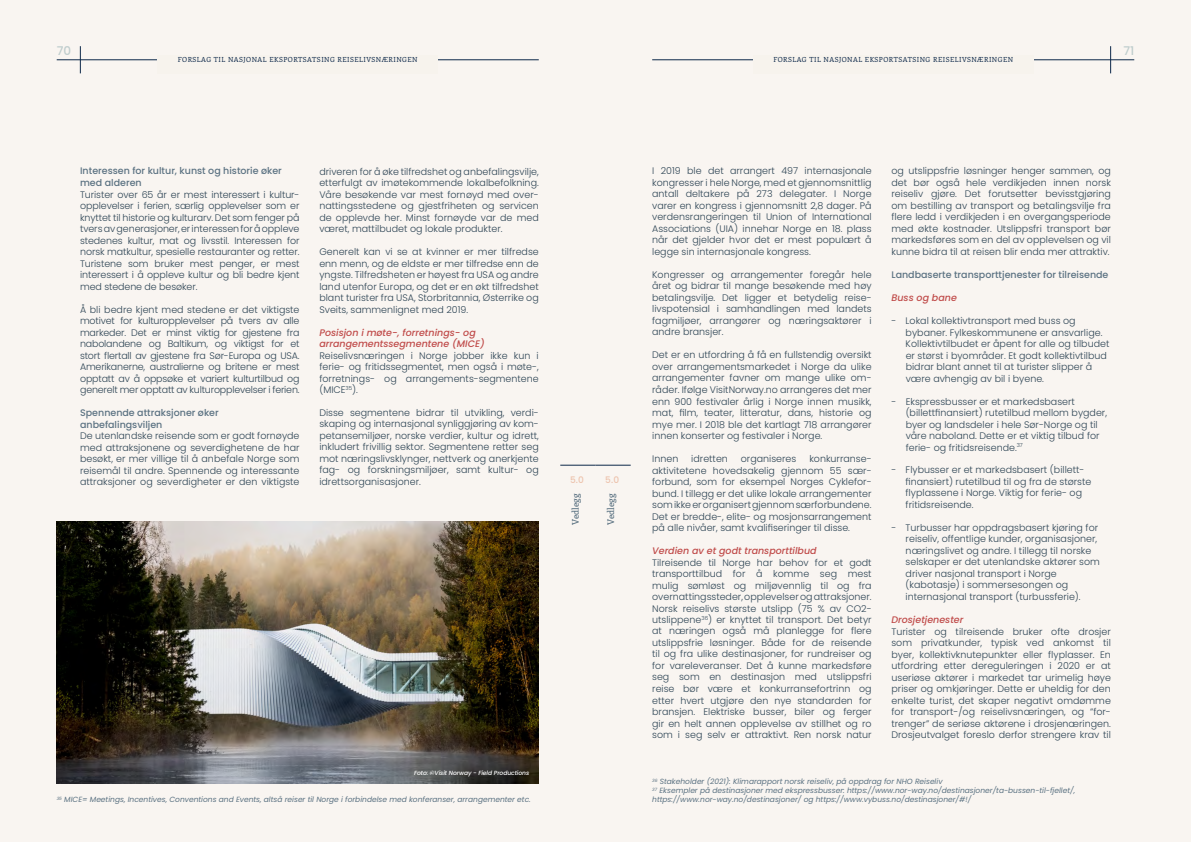
<style>
.page{position:relative;width:1191px;height:842px;background:#fff}
.page>*{position:absolute;margin:0;border:0;box-sizing:border-box;transform-origin:0 0}
.t1{font:500 12px "Poppins";color:#bfcdcd}
.t2{font:300 9.5px/11.5px "Poppins";color:#2e4555;text-align:justify}
.t3{font:500 9.5px/11.5px "Poppins";color:#5b7282}
.t4{font:italic 500 9.5px/11.5px "Poppins";color:#c04b4a}
.t5{font:500 9px "Enriqueta";letter-spacing:.01em;color:#5b7282}
.t6{font:500 9px "Poppins";color:#edc3ad}
.t7{font:italic 7.5px/9px "Poppins";color:#5b7282}
.t8{font:7px "Enriqueta";letter-spacing:.07em;color:#0c2749}
.t9{font:italic 500 6px "Poppins";letter-spacing:-.01em;color:#fff}
</style>
<div class="page">
<div style="left:0;top:0;width:595px;height:842px;background:#f9f5f1"></div>
<div style="left:595px;top:0;width:596px;height:842px;background:#f9f5f1"></div>
<hr style="left:57px;top:60px;width:482px;height:1px;background:#0c2749">
<hr style="left:560px;top:465px;width:35px;height:1px;background:#0c2749">
<hr style="left:595px;top:465px;width:35px;height:1px;background:#0c2749">
<hr style="left:652px;top:60px;width:482px;height:1px;background:#0c2749">
<svg style="left:80px;top:46px;width:1px;height:27px"></svg>
<svg style="left:1110px;top:46px;width:1px;height:27px"></svg>
<div style="left:157px;top:55px;width:281px;height:18px;background:#f7f3ed"></div>
<div style="left:753px;top:55px;width:280px;height:18px;background:#f7f3ed"></div>
<img style="left:57px;top:522px;width:482px;height:261px">
<p class="t1" style="left:57px;top:44px;width:16px">70</p>
<p class="t1" style="left:1123px;top:44px;width:12px">71</p>
<p class="t8" style="left:178px;top:55px;width:241px">FORSLAG TIL NASJONAL EKSPORTSATSING REISELIVSNÆRINGEN</p>
<p class="t8" style="left:773px;top:55px;width:241px">FORSLAG TIL NASJONAL EKSPORTSATSING REISELIVSNÆRINGEN</p>
<p class="t3" style="left:80px;top:165px;width:203px">Interessen for kultur, kunst og historie øker med alderen</p>
<p class="t2" style="left:80px;top:188px;width:221px">Turister over 65 år er mest interessert i kultur&shy;opplevelser i ferien, særlig opplevelser som er knyttet til historie og kulturarv. Det som fenger på tvers av generasjoner, er interessen for å oppleve stedenes kultur, mat og livsstil. Interessen for norsk matkultur, spesielle restauranter og retter.<br>Turistene som bruker mest penger, er mest interessert i å oppleve kultur og bli bedre kjent med stedene de besøker.</p>
<p class="t2" style="left:80px;top:303px;width:221px">Å bli bedre kjent med stedene er det viktigste motivet for kulturopplevelser på tvers av alle markeder. Det er minst viktig for gjestene fra nabolandene og Baltikum, og viktigst for et stort flertall av gjestene fra Sør-Europa og USA.<br>Amerikanerne, australierne og britene er mest opptatt av å oppsøke et variert kulturtilbud og generelt mer opptatt av kulturopplevelser i ferien.</p>
<p class="t3" style="left:80px;top:407px;width:140px">Spennende attraksjoner øker anbefalingsviljen</p>
<p class="t2" style="left:80px;top:430px;width:221px">De utenlandske reisende som er godt fornøyde med attraksjonene og severdighetene de har besøkt, er mer villige til å anbefale Norge som reisemål til andre. Spennende og interessante attraksjoner og severdigheter er den viktigste</p>
<p class="t2" style="left:319px;top:166px;width:221px">driveren for å øke tilfredshet og anbefalingsvilje, etterfulgt av imøtekommende lokalbefolkning.<br>Våre besøkende var mest fornøyd med over&shy;nattingsstedene og gjestfriheten og servicen de opplevde her. Minst fornøyde var de med været, mattilbudet og lokale produkter.</p>
<p class="t2" style="left:319px;top:246px;width:221px">Generelt kan vi se at kvinner er mer tilfredse enn menn, og de eldste er mer tilfredse enn de yngste. Tilfredsheten er høyest fra USA og andre land utenfor Europa, og det er en økt tilfredshet blant turister fra USA, Storbritannia, Østerrike og Sveits, sammenlignet med 2019.</p>
<p class="t4" style="left:319px;top:327px;width:167px">Posisjon i møte-, forretnings- og arrangementssegmentene (MICE)</p>
<p class="t2" style="left:319px;top:350px;width:221px">Reiselivsnæringen i Norge jobber ikke kun i ferie- og fritidssegmentet, men også i møte-, forretnings- og arrangements-segmentene (MICE<sup>35</sup>).</p>
<p class="t2" style="left:319px;top:407px;width:221px">Disse segmentene bidrar til utvikling, verdi&shy;skaping og internasjonal synliggjøring av kom&shy;petansemiljøer, norske verdier, kultur og idrett, inkludert frivillig sektor. Segmentene retter seg mot næringslivsklynger, nettverk og anerkjente fag- og forskningsmiljøer, samt kultur- og idrettsorganisasjoner.</p>
<p class="t6" style="left:570px;top:475px;width:15px">5.0</p>
<p class="t6" style="left:605px;top:475px;width:15px">5.0</p>
<p class="t5" style="left:569px;top:525px;width:33px;rotate:-90deg">Vedlegg</p>
<p class="t5" style="left:605px;top:525px;width:33px;rotate:-90deg">Vedlegg</p>
<p class="t9" style="left:414px;top:769px;width:117px">Foto: ©Visit Norway - Field Productions</p>
<p class="t7" style="left:57px;top:795px;width:475px"><sup>35</sup> MICE= Meetings, Incentives, Conventions and Events, altså reiser til Norge i forbindelse med konferanser, arrangementer etc.</p>
<p class="t2" style="left:652px;top:165px;width:221px">I 2019 ble det arrangert 497 internasjonale kongresser i hele Norge, med et gjennomsnittlig antall deltakere på 273 delegater. I Norge varer en kongress i gjennomsnitt 2,8 dager. På verdensrangeringen til Union of International Associations (UIA) innehar Norge en 18. plass når det gjelder hvor det er mest populært å legge sin internasjonale kongress.</p>
<p class="t2" style="left:652px;top:269px;width:221px">Kongresser og arrangementer foregår hele året og bidrar til mange besøkende med høy betalingsvilje. Det ligger et betydelig reise&shy;livspotensial i samhandlingen med landets fagmiljøer, arrangører og næringsaktører i andre bransjer.</p>
<p class="t2" style="left:652px;top:349px;width:221px">Det er en utfordring å få en fullstendig oversikt over arrangementsmarkedet i Norge da ulike arrangementer favner om mange ulike om&shy;råder. Ifølge VisitNorway.no arrangeres det mer enn 900 festivaler årlig i Norge innen musikk, mat, film, teater, litteratur, dans, historie og mye mer. I 2018 ble det kartlagt 718 arrangører innen konserter og festivaler i Norge.</p>
<p class="t2" style="left:652px;top:453px;width:28px">Innen</p>
<p class="t2" style="left:691px;top:453px;width:38px">idretten</p>
<p class="t2" style="left:741px;top:453px;width:57px">organiseres</p>
<p class="t2" style="left:652px;top:453px;width:221px;text-indent:157px">konkurranse&shy;aktivitetene hovedsakelig gjennom 55 sær&shy;forbund, som for eksempel Norges Cyklefor&shy;bund. I tillegg er det ulike lokale arrangementer som ikke er organisert gjennom særforbundene.<br>Det er bredde-, elite- og mosjonsarrangement på alle nivåer, samt kvalifiseringer til disse.</p>
<p class="t4" style="left:652px;top:545px;width:166px">Verdien av et godt transporttilbud</p>
<p class="t2" style="left:652px;top:556px;width:221px">Tilreisende til Norge har behov for et godt transporttilbud for å komme seg mest mulig sømløst og miljøvennlig til og fra overnattingssteder, opplevelser og attraksjoner.<br>Norsk reiselivs største utslipp (75 % av CO2- utslippene<sup>36</sup>) er knyttet til transport. Det betyr at næringen også må planlegge for flere utslippsfrie løsninger. Både for de reisende til og fra ulike destinasjoner, for rundreiser og for vareleveranser. Det å kunne markedsføre seg som en destinasjon med utslippsfri reise bør være et konkurransefortrinn og etter hvert utgjøre den nye standarden for bransjen. Elektriske busser, biler og ferger gir en helt annen opplevelse av stillhet og ro som i seg selv er attraktivt. Ren norsk natur</p>
<p class="t2" style="left:891px;top:165px;width:221px">og utslippsfrie løsninger henger sammen, og det bør også hele verdikjeden innen norsk reiseliv gjøre. Det forutsetter bevisstgjøring om bestilling av transport og betalingsvilje fra flere ledd i verdikjeden i en overgangsperiode med økte kostnader. Utslippsfri transport bør markedsføres som en del av opplevelsen og vil kunne bidra til at reisen blir enda mer attraktiv.</p>
<p class="t3" style="left:891px;top:269px;width:218px">Landbaserte transporttjenester for tilreisende</p>
<p class="t4" style="left:891px;top:292px;width:67px">Buss og bane</p>
<p class="t2" style="left:905px;top:315px;width:205px;text-align:left;text-indent:-14px">- Lokal kollektivtransport med buss og bybaner. Fylkeskommunene er ansvarlige.<br>Kollektivtilbudet er åpent for alle og tilbudet er størst i byområder. Et godt kollektivtilbud bidrar blant annet til at turister slipper å være avhengig av bil i byene.</p>
<p class="t2" style="left:905px;top:395px;width:203px;text-align:left;text-indent:-14px">- Ekspressbusser er et markedsbasert (billettfinansiert) rutetilbud mellom bygder, byer og landsdeler i hele Sør-Norge og til våre naboland. Dette er et viktig tilbud for ferie- og fritidsreisende.<sup>37</sup></p>
<p class="t2" style="left:905px;top:464px;width:187px;text-align:left;text-indent:-14px">- Flybusser er et markedsbasert (billett&shy;finansiert) rutetilbud til og fra de største flyplassene i Norge. Viktig for ferie- og fritidsreisende.</p>
<p class="t2" style="left:905px;top:522px;width:196px;text-align:left;text-indent:-14px">- Turbusser har oppdragsbasert kjøring for reiseliv, offentlige kunder, organisasjoner, næringslivet og andre. I tillegg til norske selskaper er det utenlandske aktører som driver nasjonal transport i Norge (kabotasje) i sommersesongen og internasjonal transport (turbussferie).</p>
<p class="t4" style="left:891px;top:614px;width:73px">Drosjetjenester</p>
<p class="t2" style="left:891px;top:625px;width:221px">Turister og tilreisende bruker ofte drosjer som privatkunder, typisk ved ankomst til byer, kollektivknutepunkter eller flyplasser. En utfordring etter dereguleringen i 2020 er at useriøse aktører i markedet tar urimelig høye priser og omkjøringer. Dette er uheldig for den enkelte turist, det skaper negativt omdømme for transport-/og reiselivsnæringen, og “for&shy;trenger” de seriøse aktørene i drosjenæringen.<br>Drosjeutvalget foreslo derfor strengere krav til</p>
<p class="t7" style="left:652px;top:777px;width:424px"><sup>36</sup> Stakeholder (2021): Klimarapport norsk reiseliv, på oppdrag for NHO Reiseliv<br><sup>37</sup> Eksempler på destinasjoner med ekspressbusser: https://www.nor-way.no/destinasjoner/ta-bussen-til-fjellet/, https://www.nor-way.no/destinasjoner/ og https://www.vybuss.no/destinasjoner/#!/</p>
</div>
